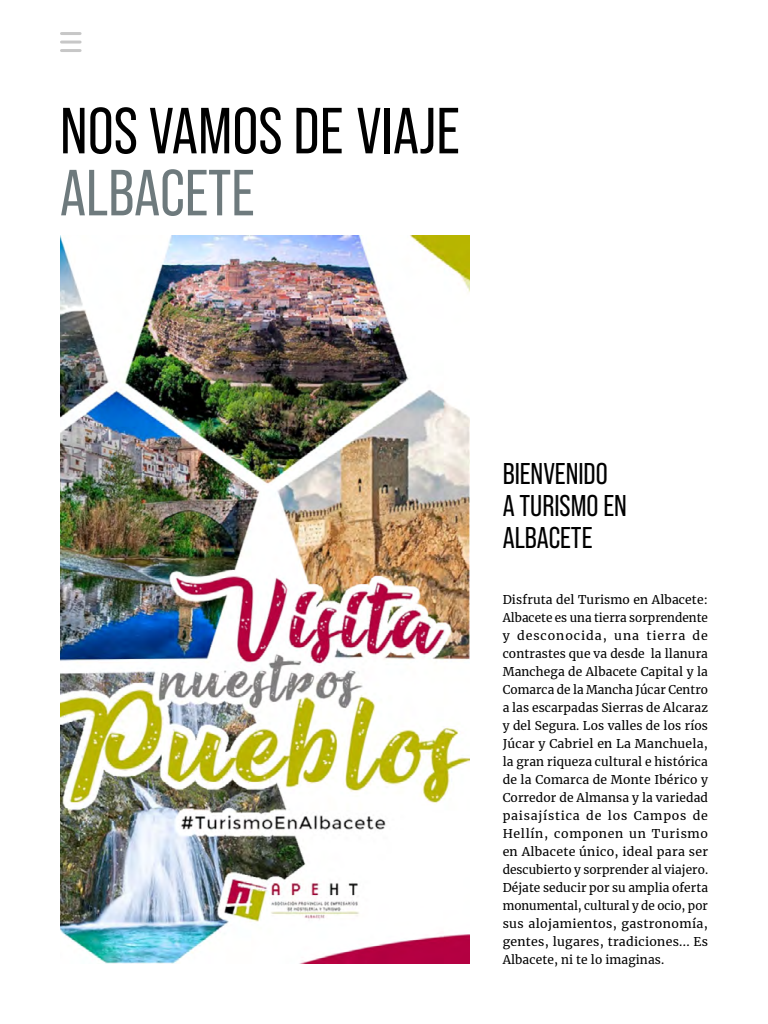
<style>
.page{position:relative;width:768px;height:1024px;background:#fff}
.page>*{position:absolute;margin:0;border:0;box-sizing:border-box;transform-origin:0 0}
.t1{font:65px "Bebas Neue Pro";color:#000}
.t2{font:65px "Bebas Neue Pro";color:#6e7a7d}
.t3{font:30px/32px "Bebas Neue Pro";color:#000}
.t4{font:12px/18px "Merriweather";letter-spacing:.02em;color:#000;text-align:justify}
</style>
<div class="page">
<img style="left:60px;top:235px;width:410px;height:729px">
<hr style="left:62px;top:32px;width:18px;height:3px;background:#c7c7c7">
<hr style="left:62px;top:41px;width:18px;height:3px;background:#c7c7c7">
<hr style="left:62px;top:49px;width:18px;height:3px;background:#c7c7c7">
<h1 class="t1" style="left:60px;top:94px;width:401px">NOS VAMOS DE VIAJE</h1>
<h1 class="t2" style="left:60px;top:156px;width:196px">ALBACETE</h1>
<h2 class="t3" style="left:503px;top:458px;width:126px">BIENVENIDO<br>A TURISMO EN<br>ALBACETE</h2>
<p class="t4" style="left:503px;top:590px;width:207px">Disfruta del Turismo en Albacete:<br>Albacete es una tierra sorprendente y desconocida, una tierra de contrastes que va desde la llanura Manchega de Albacete Capital y la Comarca de la Mancha Júcar Centro a las escarpadas Sierras de Alcaraz y del Segura. Los valles de los ríos Júcar y Cabriel en La Manchuela, la gran riqueza cultural e histórica de la Comarca de Monte Ibérico y Corredor de Almansa y la variedad paisajística de los Campos de Hellín, componen un Turismo en Albacete único, ideal para ser descubierto y sorprender al viajero.<br>Déjate seducir por su amplia oferta monumental, cultural y de ocio, por sus alojamientos, gastronomía, gentes, lugares, tradiciones... Es Albacete, ni te lo imaginas.</p>
</div>
